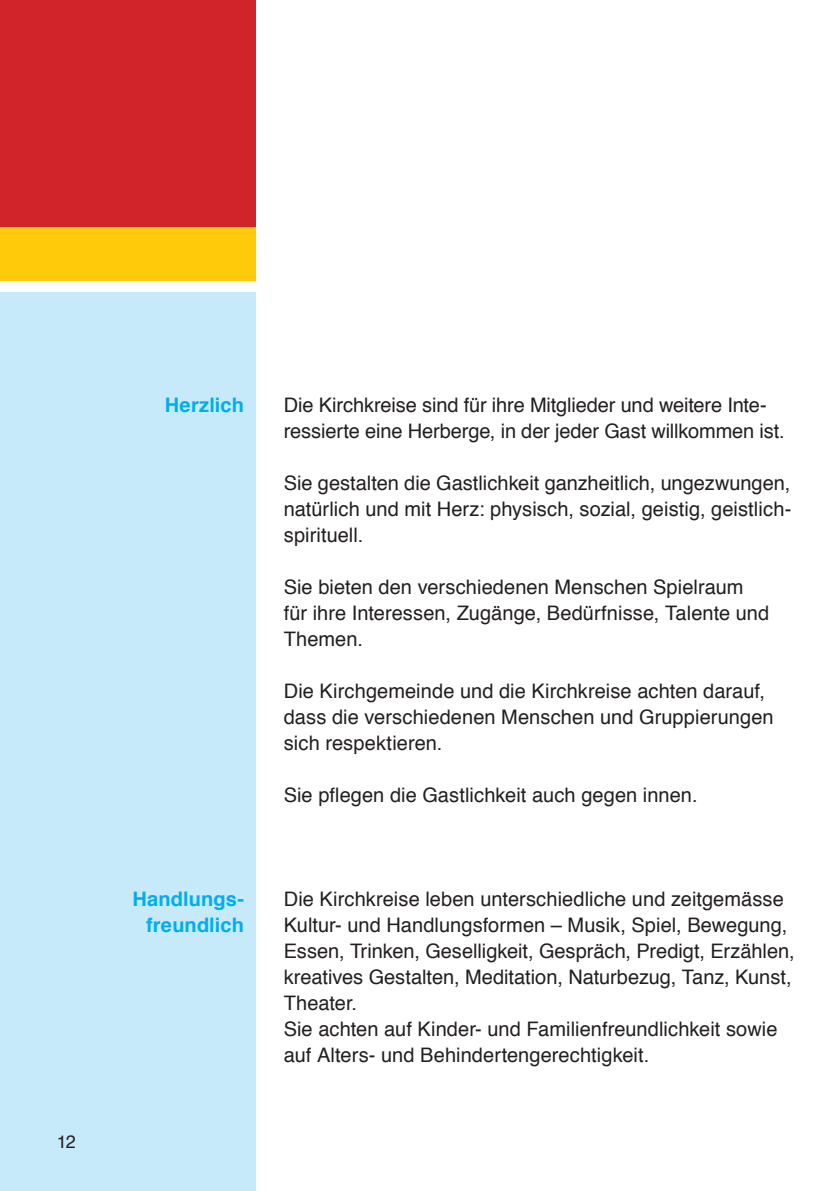
<style>
.page{position:relative;width:840px;height:1191px;background:#fff}
.page>*{position:absolute;margin:0;border:0;box-sizing:border-box;transform-origin:0 0}
.t1{font:20px/26px "Helvetica";color:#231f20}
.t2{font:700 20px/26px "Helvetica";letter-spacing:.005em;color:#00aeef;text-align:right}
.t3{font:18px "Helvetica";color:#231f20}
</style>
<div class="page">
<div style="left:0;top:292px;width:255px;height:899px;background:#c6eafa"></div>
<div style="left:0;top:0;width:255px;height:281px;background:#feca0a"></div>
<div style="left:0;top:0;width:255px;height:227px;background:#d1232a"></div>
<p class="t3" style="left:57px;top:1127px;width:21px">12</p>
<p class="t2" style="left:165px;top:392px;width:81px">Herzlich</p>
<p class="t2" style="left:132px;top:886px;width:113px">Handlungs&shy;freundlich</p>
<p class="t1" style="left:283px;top:392px;width:502px">Die Kirchkreise sind für ihre Mitglieder und weitere Inte&shy;ressierte eine Herberge, in der jeder Gast willkommen ist.</p>
<p class="t1" style="left:283px;top:470px;width:509px;text-align:justify">Sie gestalten die Gastlichkeit ganzheitlich, ungezwungen, natürlich und mit Herz: physisch, sozial, geistig, geistlich&shy;spirituell.</p>
<p class="t1" style="left:283px;top:574px;width:487px">Sie bieten den verschiedenen Menschen Spielraum für ihre Interessen, Zugänge, Bedürfnisse, Talente und<br>Themen.</p>
<p class="t1" style="left:283px;top:678px;width:491px">Die Kirchgemeinde und die Kirchkreise achten darauf, dass die verschiedenen Menschen und Gruppierungen sich respektieren.</p>
<p class="t1" style="left:283px;top:782px;width:415px">Sie pflegen die Gastlichkeit auch gegen innen.</p>
<p class="t1" style="left:283px;top:886px;width:512px">Die Kirchkreise leben unterschiedliche und zeitgemässe Kultur- und Handlungsformen – Musik, Spiel, Bewegung, Essen, Trinken, Geselligkeit, Gespräch, Predigt, Erzählen, kreatives Gestalten, Meditation, Naturbezug, Tanz, Kunst, Theater.<br>Sie achten auf Kinder- und Familienfreundlichkeit sowie auf Alters- und Behindertengerechtigkeit.</p>
</div>
